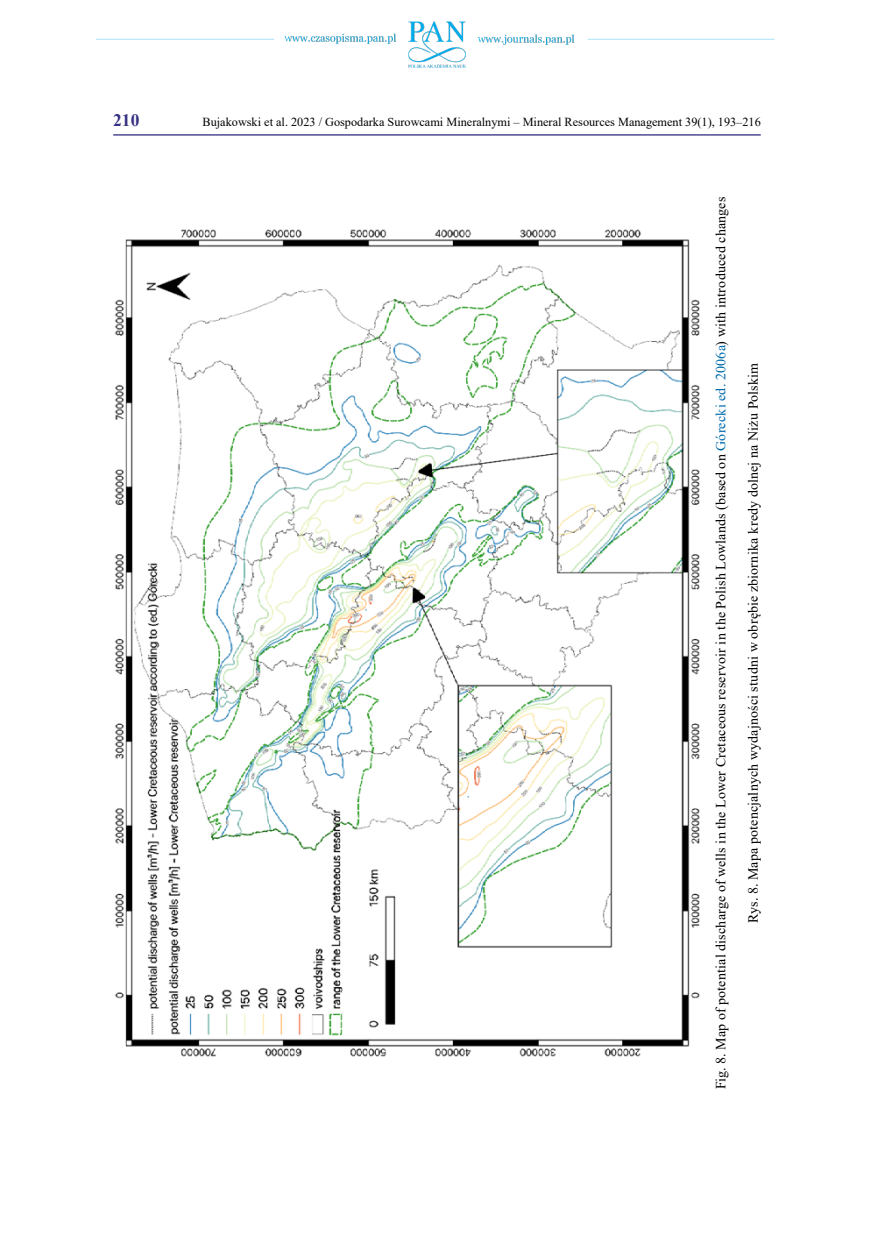
<style>
.page{position:relative;width:874px;height:1241px;background:#fff}
.page>*{position:absolute;margin:0;border:0;box-sizing:border-box;transform-origin:0 0}
.t1{font:700 17.5px "Times New Roman";color:#363183}
.t2{font:14px "Times New Roman";letter-spacing:.015em;color:#000}
.t3{font:12.25px "Times New Roman";color:#000}
.s1{color:#006bac}
</style>
<div class="page">
<img style="left:96px;top:21px;width:679px;height:47px">
<hr style="left:113px;top:134px;width:647px;height:1px;background:#363183">
<img style="left:115px;top:229px;width:585px;height:828px">
<p class="t1" style="left:113px;top:107px;width:28px">210</p>
<p class="t3" style="left:202px;top:113px;width:559px">Bujakowski et al. 2023 / Gospodarka Surowcami Mineralnymi – Mineral Resources Management 39(1), 193–216</p>
<p class="t2" style="left:710px;top:1088px;width:893px;rotate:-90deg">Fig. 8. Map of potential discharge of wells in the Lower Cretaceous reservoir in the Polish Lowlands (based on <span class="s1">Górecki ed. 2006a</span>) with introduced changes</p>
<p class="t2" style="left:742px;top:922px;width:562px;rotate:-90deg">Rys. 8. Mapa potencjalnych wydajności studni w obrębie zbiornika kredy dolnej na Niżu Polskim</p>
</div>
